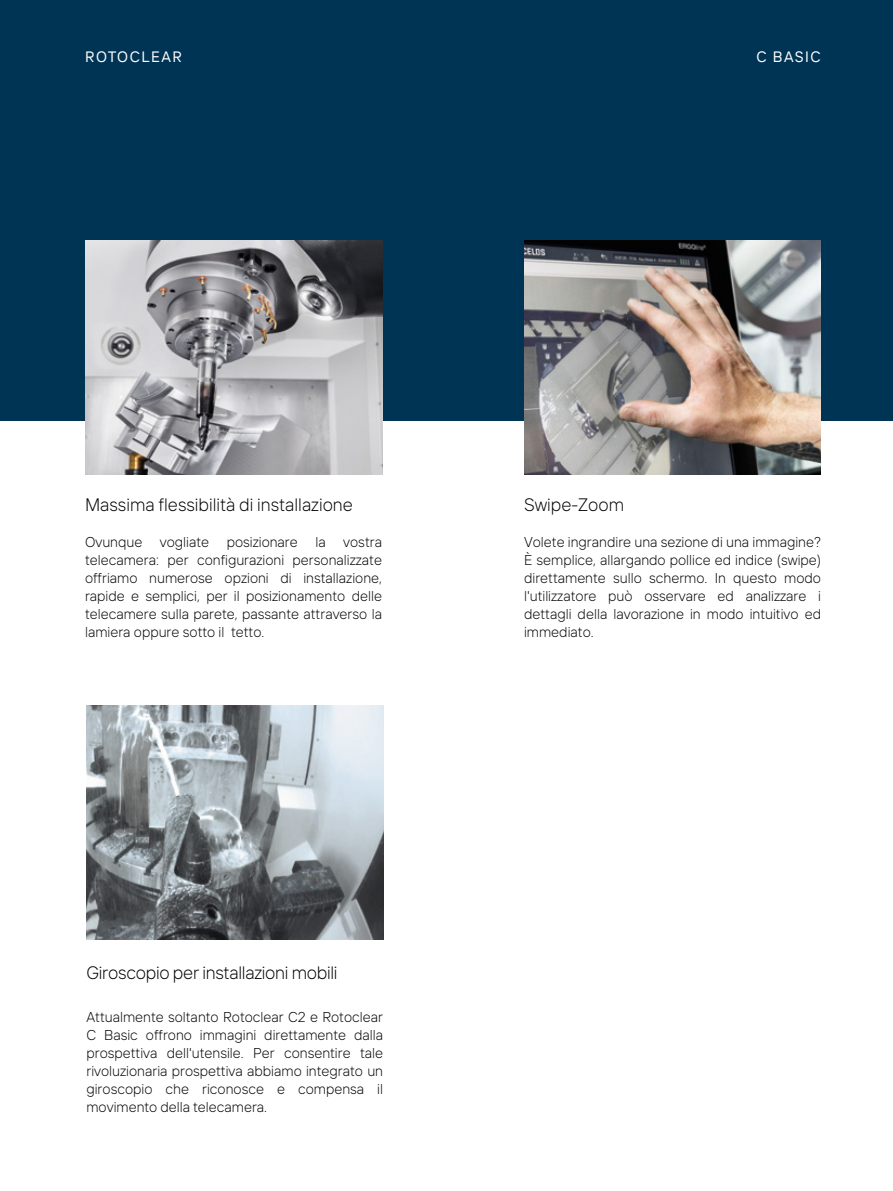
<style>
.page{position:relative;width:893px;height:1191px;background:#fff}
.page>*{position:absolute;margin:0;border:0;box-sizing:border-box;transform-origin:0 0}
.t1{font:300 18px "TT Interfaces";color:#000}
.t2{font:15px "TT Interphases Pro";letter-spacing:.1em;color:#fff}
.t3{font:300 14.25px/18px "TT Interfaces";color:#000;text-align:justify}
</style>
<div class="page">
<div style="left:0;top:0;width:893px;height:421px;background:#003455"></div>
<img style="left:86px;top:705px;width:297px;height:234px">
<img style="left:85px;top:240px;width:297px;height:234px">
<img style="left:524px;top:240px;width:297px;height:234px">
<p class="t2" style="left:85px;top:48px;width:99px">ROTOCLEAR</p>
<p class="t2" style="left:756px;top:48px;width:66px">C BASIC</p>
<p class="t2" style="left:812px;top:48px;width:10px">6</p>
<p class="t1" style="left:85px;top:493px;width:269px">Massima flessibilità di installazione</p>
<p class="t3" style="left:85px;top:533px;width:299px">Ovunque vogliate posizionare la vostra telecamera: per configurazioni personalizzate offriamo numerose opzioni di installazione, rapide e semplici, per il posizionamento delle telecamere sulla parete, passante attraverso la lamiera oppure sotto il tetto.</p>
<p class="t1" style="left:86px;top:961px;width:252px">Giroscopio per installazioni mobili</p>
<p class="t3" style="left:86px;top:1008px;width:298px">Attualmente soltanto Rotoclear C2 e Rotoclear C Basic offrono immagini direttamente dalla prospettiva dell'utensile. Per consentire tale rivoluzionaria prospettiva abbiamo integrato un giroscopio che riconosce e compensa il movimento della telecamera.</p>
<p class="t1" style="left:524px;top:493px;width:101px">Swipe-Zoom</p>
<p class="t3" style="left:524px;top:533px;width:298px">Volete ingrandire una sezione di una immagine?<br>È semplice, allargando pollice ed indice (swipe) direttamente sullo schermo. In questo modo l'utilizzatore può osservare ed analizzare i dettagli della lavorazione in modo intuitivo ed immediato.</p>
</div>
